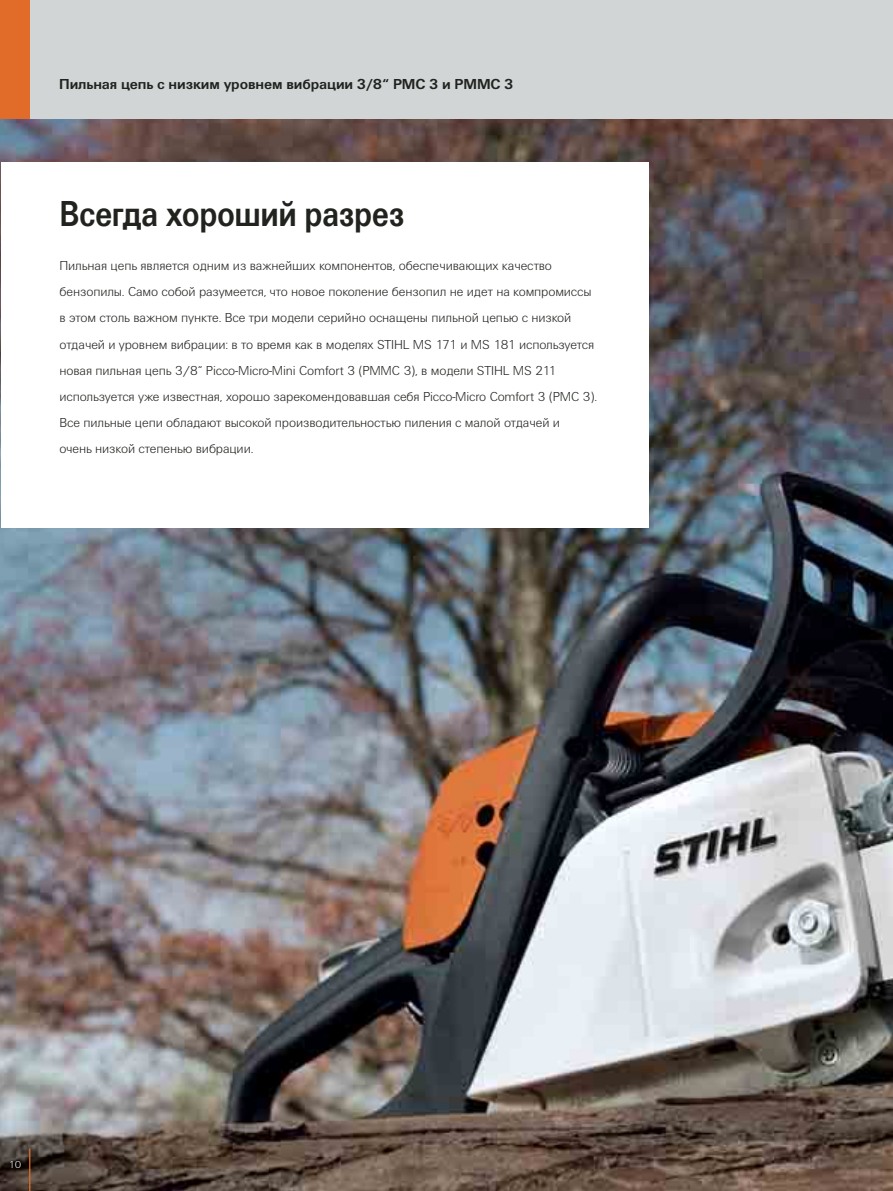
<style>
.page{position:relative;width:893px;height:1191px;background:#fff}
.page>*{position:absolute;margin:0;border:0;box-sizing:border-box;transform-origin:0 0}
.t1{font:700 37.5px "U001 TCY";letter-spacing:-.015em;color:#20231e;scale:.85 1}
.t2{font:700 15px "U001 TCY";letter-spacing:-.01em;color:#20231e}
.t3{font:300 13.5px/26.1px "U001 TCY";letter-spacing:-.01em;color:#20231e}
.t4{font:300 10.5px "U001 TCY";color:#fff}
</style>
<div class="page">
<img style="left:1px;top:119px;width:892px;height:1071px">
<div style="left:1px;top:0;width:892px;height:119px;background:#d1d5d6"></div>
<hr style="left:29px;top:1148px;width:1px;height:42px;background:#e16c29">
<div style="left:1px;top:0;width:29px;height:119px;background:#e16c29"></div>
<div style="left:1px;top:162px;width:647px;height:365px;background:#fff"></div>
<p class="t2" style="left:59px;top:79px;width:456px">Пильная цепь с низким уровнем вибрации 3/8“ PMC 3 и PMMC 3</p>
<h1 class="t1" style="left:60px;top:201px;width:408px">Всегда хороший разрез</h1>
<p class="t3" style="left:60px;top:254px;width:539px">Пильная цепь является одним из важнейших компонентов, обеспечивающих качество бензопилы. Само собой разумеется, что новое поколение бензопил не идет на компромиссы в этом столь важном пункте. Все три модели серийно оснащены пильной цепью с низкой отдачей и уровнем вибрации: в то время как в моделях STIHL MS 171 и MS 181 используется новая пильная цепь 3/8“ Picco-Micro-Mini Comfort 3 (PMMC 3), в модели STIHL MS 211 используется уже известная, хорошо зарекомендовавшая себя Picco-Micro Comfort 3 (PMC 3).<br>Все пильные цепи обладают высокой производительностью пиления с малой отдачей и<br>очень низкой степенью вибрации.</p>
<p class="t4" style="left:8px;top:1161px;width:14px">10</p>
</div>
